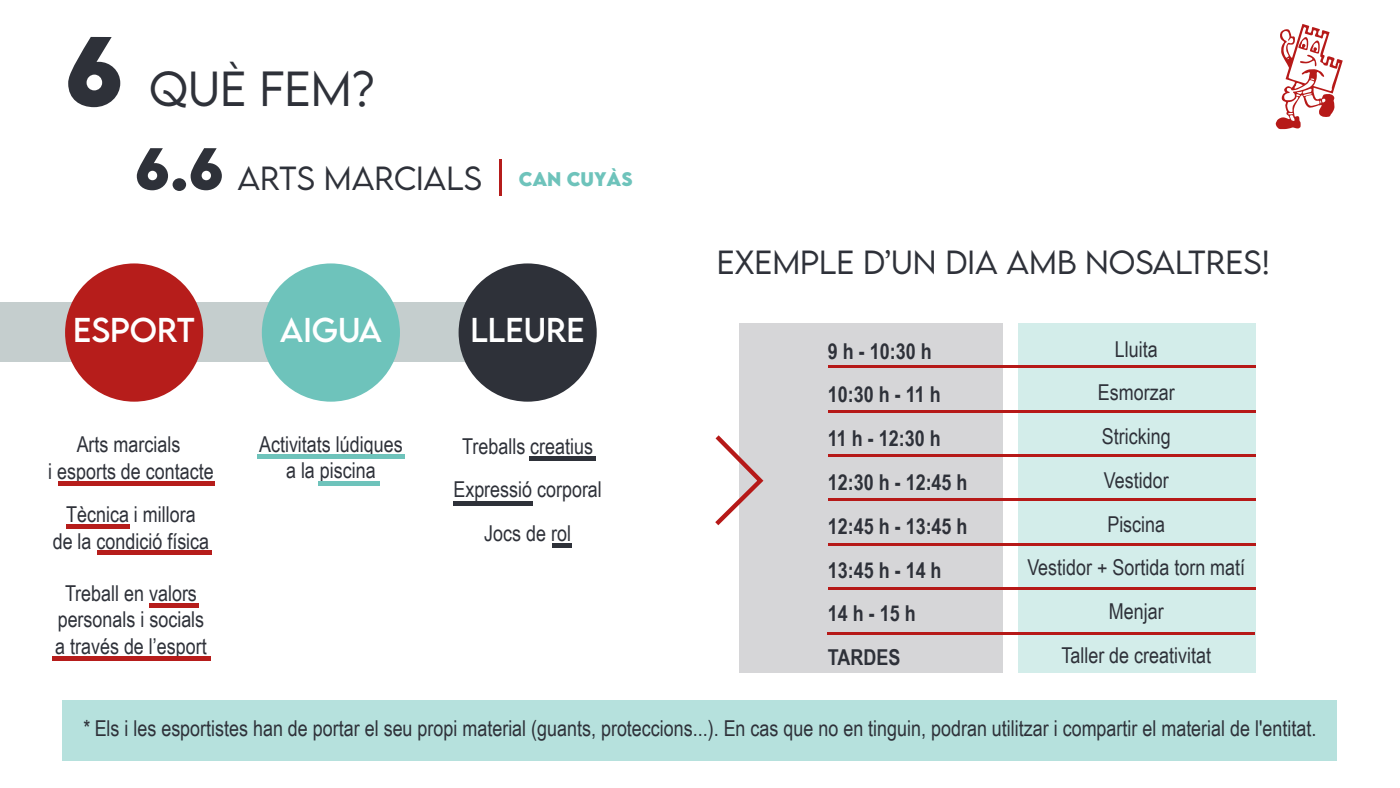
<style>
.page{position:relative;width:1400px;height:788px;background:#fff}
.page>*{position:absolute;margin:0;border:0;box-sizing:border-box;transform-origin:0 0}
.t1{font:300 43.75px "LEMONMILK";color:#2e3139}
.t2{font:30.62px "LEMONMILK";color:#fff}
.t3{font:300 29.75px "LEMONMILK";color:#2e3139}
.t4{font:21.88px/43.8px "Arial Narrow";color:#2e3139;text-align:center}
.t5{font:700 21.88px/43.8px "Arial Narrow";color:#2e3139}
.t6{font:700 17.5px "LEMONMILK";color:#6ec3bb}
.s1{font-weight:700;font-size:87.5px}
.s2{font-weight:700;font-size:52.5px}
</style>
<div class="page">
<svg style="left:1276px;top:24px;width:67px;height:105px"></svg>
<div style="left:58px;top:481px;width:157px;height:5px;background:#b61d1b"></div>
<hr style="left:67px;top:524px;width:63px;height:4px;background:#b61d1b">
<div style="left:97px;top:550px;width:115px;height:5px;background:#b61d1b"></div>
<hr style="left:499px;top:159px;width:3px;height:37px;background:#b51c1b">
<div style="left:0;top:303px;width:580px;height:59px;background:#c5cece"></div>
<div style="left:459px;top:263px;width:138px;height:138px;background:#2e3139;border-radius:50%"></div>
<hr style="left:529px;top:456px;width:67px;height:4px;background:#2e3139">
<hr style="left:453px;top:501px;width:80px;height:4px;background:#2e3139">
<div style="left:552px;top:543px;width:19px;height:5px;background:#2e3139"></div>
<div style="left:65px;top:263px;width:138px;height:138px;background:#b61d1b;border-radius:50%"></div>
<hr style="left:52px;top:656px;width:159px;height:4px;background:#b61d1b">
<hr style="left:149px;top:603px;width:50px;height:4px;background:#b61d1b">
<div style="left:740px;top:323px;width:263px;height:349px;background:#d6d6d8"></div>
<div style="left:1018px;top:323px;width:237px;height:349px;background:#d3edea"></div>
<hr style="left:828px;top:365px;width:427px;height:3px;background:#b61918">
<hr style="left:828px;top:410px;width:427px;height:3px;background:#b61918">
<hr style="left:828px;top:454px;width:427px;height:3px;background:#b61918">
<hr style="left:828px;top:498px;width:427px;height:3px;background:#b61918">
<hr style="left:828px;top:543px;width:427px;height:2px;background:#b61918">
<hr style="left:828px;top:587px;width:427px;height:3px;background:#b61918">
<hr style="left:828px;top:631px;width:427px;height:3px;background:#b61918">
<svg style="left:715px;top:430px;width:49px;height:100px"></svg>
<div style="left:262px;top:263px;width:138px;height:138px;background:#6ec3bb;border-radius:50%"></div>
<hr style="left:257px;top:455px;width:147px;height:4px;background:#6ec3bb">
<hr style="left:318px;top:482px;width:61px;height:4px;background:#6ec3bb">
<div style="left:63px;top:700px;width:1274px;height:60px;background:#b6e1dd"></div>
<h1 class="t1" style="left:65px;top:60px;width:311px"><span class="s1">6</span> QUÈ FEM?</h1>
<h3 class="t3" style="left:135px;top:158px;width:348px"><span class="s2">6.6</span> ARTS MARCIALS</h3>
<p class="t6" style="left:519px;top:167px;width:115px">CAN CUYÀS</p>
<h2 class="t2" style="left:73px;top:310px;width:123px">ESPORT</h2>
<p class="t4" style="left:48px;top:430px;width:167px;line-height:26.2px">Arts marcials<br>i esports de contacte</p>
<p class="t4" style="left:53px;top:500px;width:158px;line-height:26.2px">Tècnica i millora<br>de la condició física</p>
<p class="t4" style="left:55px;top:579px;width:153px;line-height:26.2px">Treball en valors personals i socials a través de l’esport</p>
<h2 class="t2" style="left:280px;top:310px;width:104px">AIGUA</h2>
<p class="t4" style="left:259px;top:430px;width:145px;line-height:26.2px">Activitats lúdiques a la piscina</p>
<h2 class="t2" style="left:470px;top:310px;width:116px">LLEURE</h2>
<p class="t4" style="left:453px;top:423px;width:150px">Treballs creatius<br>Expressió corporal<br>Jocs de rol</p>
<h3 class="t3" style="left:717px;top:243px;width:555px">EXEMPLE D’UN DIA AMB NOSALTRES!</h3>
<p class="t5" style="left:828px;top:328px;width:141px">9 h - 10:30 h<br>10:30 h - 11 h<br>11 h - 12:30 h<br>12:30 h - 12:45 h<br>12:45 h - 13:45 h<br>13:45 h - 14 h<br>14 h - 15 h<br>TARDES</p>
<p class="t4" style="left:1027px;top:326px;width:219px">Lluita<br>Esmorzar<br>Stricking<br>Vestidor<br>Piscina<br>Vestidor + Sortida torn matí<br>Menjar<br>Taller de creativitat</p>
<p class="t4" style="left:83px;top:705px;width:1235px">* Els i les esportistes han de portar el seu propi material (guants, proteccions...). En cas que no en tinguin, podran utilitzar i compartir el material de l'entitat.</p>
</div>
